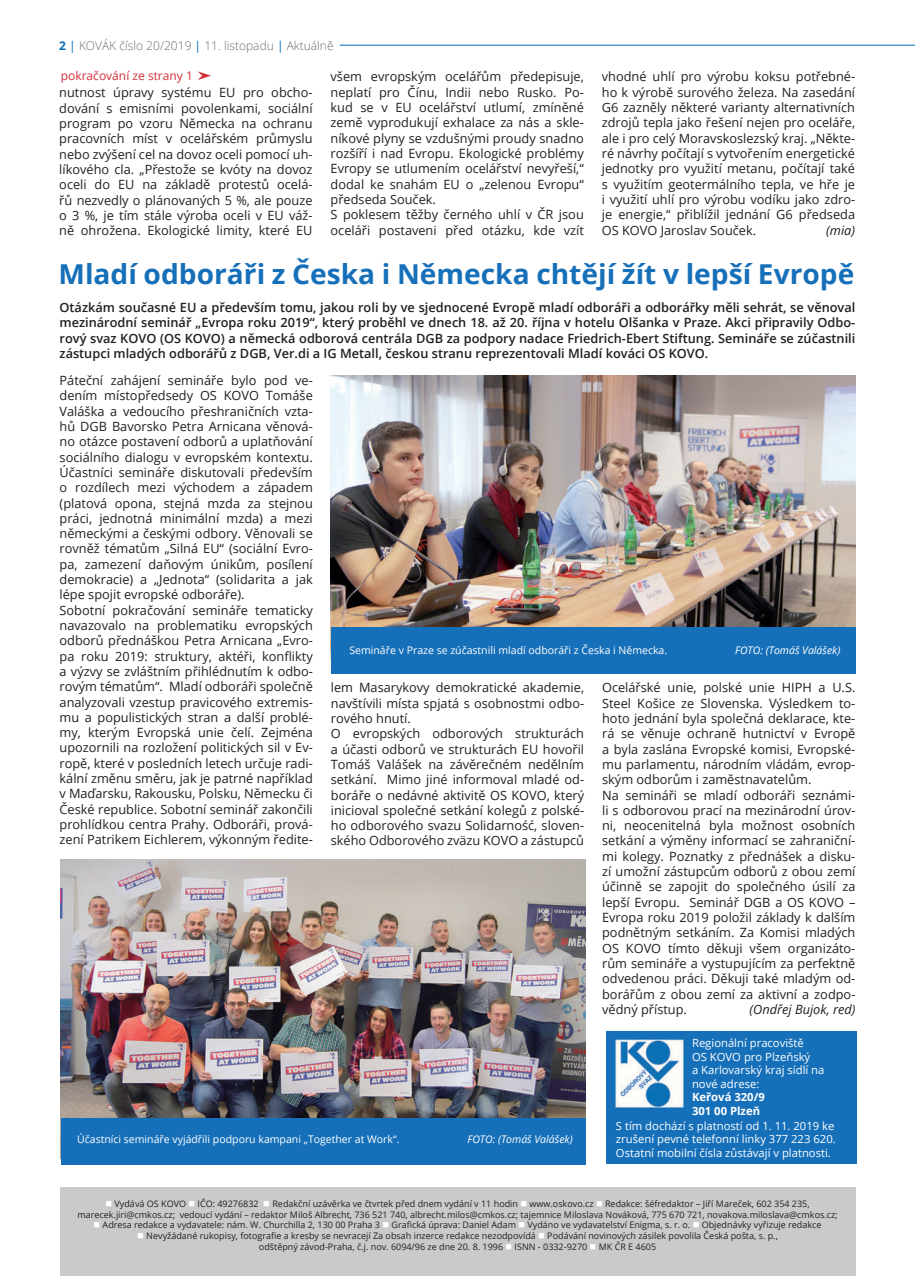
<style>
.page{position:relative;width:915px;height:1276px;background:#fff}
.page>*{position:absolute;margin:0;border:0;box-sizing:border-box;transform-origin:0 0}
.t1{font:700 27.45px "Open Sans";color:#1670b9}
.t2{font:12.75px/15.3px "Open Sans";color:#231f20}
.t3{font:600 12.75px/15.3px "Open Sans";color:#231f20;text-align:justify}
.t4{font:italic 12.75px "Open Sans";color:#231f20}
.t5{font:300 12px "Open Sans";color:#6c6d70}
.t6{font:12px "Open Sans";color:#d32e36}
.t7{font:11.25px/13.5px "Open Sans";color:#fff}
.t8{font:700 11.25px/13.5px "Open Sans";color:#fff}
.t9{font:10.5px "Open Sans";color:#fff}
.t10{font:italic 10.5px "Open Sans";color:#fff}
.t11{font:9px/10.8px "Open Sans";color:#231f20;text-align:center}
.s1{font-weight:700;color:#006db8}
.s2{font-weight:400;color:#006db8}
.s3{color:#fff}
</style>
<div class="page">
<hr style="left:339px;top:45px;width:575px;height:1px;background:#006db8">
<div style="left:60px;top:1187px;width:795px;height:89px;background:#c9cacc"></div>
<div style="left:605px;top:1031px;width:251px;height:133px;background:#1670b9"></div>
<img style="left:614px;top:1038px;width:69px;height:70px">
<img style="left:61px;top:859px;width:524px;height:259px">
<div style="left:61px;top:1118px;width:524px;height:47px;background:#1670b9"></div>
<img style="left:331px;top:375px;width:524px;height:252px">
<div style="left:331px;top:627px;width:524px;height:47px;background:#1670b9"></div>
<p class="t5" style="left:59px;top:37px;width:276px"><span class="s1">2</span> <span class="s2">|</span> KOVÁK číslo 20/2019 <span class="s2">|</span> 11. listopadu <span class="s2">|</span> Aktuálně</p>
<p class="t6" style="left:61px;top:67px;width:134px">pokračování ze strany 1</p>
<p class="t2" style="left:59px;top:85px;width:255px;text-align:justify">nutnost úpravy systému EU pro obcho&shy;dování s emisními povolenkami, sociální program po vzoru Německa na ochranu pracovních míst v ocelářském průmyslu nebo zvýšení cel na dovoz oceli pomocí uh&shy;líkového cla. „Přestože se kvóty na dovoz oceli do EU na základě protestů ocelá&shy;řů nezvedly o plánovaných 5 %, ale pouze o 3 %, je tím stále výroba oceli v EU váž&shy;ně ohrožena. Ekologické limity, které EU</p>
<p class="t2" style="left:330px;top:69px;width:255px">všem evropským ocelářům předepisuje, neplatí pro Čínu, Indii nebo Rusko. Po&shy;kud se v EU ocelářství utlumí, zmíněné země vyprodukují exhalace za nás a skle&shy;níkové plyny se vzdušnými proudy snadno rozšíří i nad Evropu. Ekologické problémy Evropy se utlumením ocelářství nevyřeší,“ dodal ke snahám EU o „zelenou Evropu“ předseda Souček.<br>S poklesem těžby černého uhlí v ČR jsou oceláři postaveni před otázku, kde vzít</p>
<p class="t2" style="left:601px;top:69px;width:255px;text-align:justify">vhodné uhlí pro výrobu koksu potřebné&shy;ho k výrobě surového železa. Na zasedání G6 zazněly některé varianty alternativních zdrojů tepla jako řešení nejen pro oceláře, ale i pro celý Moravskoslezský kraj. „Někte&shy;ré návrhy počítají s vytvořením energetické jednotky pro využití metanu, počítají také s využitím geotermálního tepla, ve hře je i využití uhlí pro výrobu vodíku jako zdro&shy;je energie,“ přiblížil jednání G6 předseda OS KOVO Jaroslav Souček.</p>
<p class="t4" style="left:826px;top:221px;width:30px">(mia)</p>
<h1 class="t1" style="left:58px;top:255px;width:797px">Mladí odboráři z Česka i Německa chtějí žít v lepší Evropě</h1>
<p class="t3" style="left:60px;top:299px;width:797px">Otázkám současné EU a především tomu, jakou roli by ve sjednocené Evropě mladí odboráři a odborářky měli sehrát, se věnoval mezinárodní seminář „Evropa roku 2019“, který proběhl ve dnech 18. až 20. října v hotelu Olšanka v Praze. Akci připravily Odbo&shy;rový svaz KOVO (OS KOVO) a německá odborová centrála DGB za podpory nadace Friedrich-Ebert Stiftung. Semináře se zúčastnili zástupci mladých odborářů z DGB, Ver.di a IG Metall, českou stranu reprezentovali Mladí kováci OS KOVO.</p>
<p class="t2" style="left:60px;top:372px;width:255px">Páteční zahájení semináře bylo pod ve&shy;dením místopředsedy OS KOVO Tomáše Valáška a vedoucího přeshraničních vzta&shy;hů DGB Bavorsko Petra Arnicana věnová&shy;no otázce postavení odborů a uplatňování sociálního dialogu v evropském kontextu.<br>Účastníci semináře diskutovali především o rozdílech mezi východem a západem (platová opona, stejná mzda za stejnou práci, jednotná minimální mzda) a mezi německými a českými odbory. Věnovali se rovněž tématům „Silná EU“ (sociální Evro&shy;pa, zamezení daňovým únikům, posílení demokracie) a „Jednota“ (solidarita a jak lépe spojit evropské odboráře).<br>Sobotní pokračování semináře tematicky navazovalo na problematiku evropských odborů přednáškou Petra Arnicana „Evro&shy;pa roku 2019: struktury, aktéři, konflikty a výzvy se zvláštním přihlédnutím k odbo&shy;rovým tématům“. Mladí odboráři společně analyzovali vzestup pravicového extremis&shy;mu a populistických stran a další problé&shy;my, kterým Evropská unie čelí. Zejména upozornili na rozložení politických sil v Ev&shy;ropě, které v posledních letech určuje radi&shy;kální změnu směru, jak je patrné například v Maďarsku, Rakousku, Polsku, Německu či České republice. Sobotní seminář zakončili prohlídkou centra Prahy. Odboráři, prová&shy;zení Patrikem Eichlerem, výkonným ředite-</p>
<p class="t9" style="left:349px;top:643px;width:319px">Semináře v Praze se zúčastnili mladí odboráři z Česka i Německa.</p>
<p class="t10" style="left:734px;top:643px;width:107px">FOTO: (Tomáš Valášek)</p>
<p class="t2" style="left:331px;top:680px;width:255px">lem Masarykovy demokratické akademie, navštívili místa spjatá s osobnostmi odbo&shy;rového hnutí.<br>O evropských odborových strukturách a účasti odborů ve strukturách EU hovořil Tomáš Valášek na závěrečném nedělním setkání. Mimo jiné informoval mladé od&shy;boráře o nedávné aktivitě OS KOVO, který inicioval společné setkání kolegů z polské&shy;ho odborového svazu Solidarność, sloven&shy;ského Odborového zväzu KOVO a zástupců</p>
<p class="t2" style="left:602px;top:680px;width:255px">Ocelářské unie, polské unie HIPH a U.S.<br>Steel Košice ze Slovenska. Výsledkem to&shy;hoto jednání byla společná deklarace, kte&shy;rá se věnuje ochraně hutnictví v Evropě a byla zaslána Evropské komisi, Evropské&shy;mu parlamentu, národním vládám, evrop&shy;ským odborům i zaměstnavatelům.<br>Na semináři se mladí odboráři seznámi&shy;li s odborovou prací na mezinárodní úrov&shy;ni, neocenitelná byla možnost osobních setkání a výměny informací se zahraniční&shy;mi kolegy. Poznatky z přednášek a disku&shy;zí umožní zástupcům odborů z obou zemí účinně se zapojit do společného úsilí za lepší Evropu. Seminář DGB a OS KOVO – Evropa roku 2019 položil základy k dalším podnětným setkáním. Za Komisi mladých OS KOVO tímto děkuji všem organizáto&shy;rům semináře a vystupujícím za perfektně odvedenou práci. Děkuji také mladým od&shy;borářům z obou zemí za aktivní a zodpo&shy;vědný přístup.</p>
<p class="t4" style="left:749px;top:1000px;width:107px">(Ondřej Bujok, red)</p>
<p class="t7" style="left:691px;top:1036px;width:134px">Regionální pracoviště<br>OS KOVO pro Plzeňský<br>a Karlovarský kraj sídlí na nové adrese:</p>
<p class="t8" style="left:691px;top:1090px;width:74px">Keřová 320/9<br>301 00 Plzeň</p>
<p class="t7" style="left:615px;top:1118px;width:221px;text-align:justify">S tím dochází s platností od 1. 11. 2019 ke zrušení pevné telefonní linky 377 223 620.<br>Ostatní mobilní čísla zůstávají v platnosti.</p>
<p class="t9" style="left:77px;top:1131px;width:324px">Účastníci semináře vyjádřili podporu kampani „Together at Work“.</p>
<p class="t10" style="left:467px;top:1131px;width:107px">FOTO: (Tomáš Valášek)</p>
<p class="t11" style="left:77px;top:1197px;width:761px"><span class="s3">■</span> Vydává OS KOVO <span class="s3">■</span> IČO: 49276832 <span class="s3">■</span> Redakční uzávěrka ve čtvrtek před dnem vydání v 11 hodin <span class="s3">■</span> www.oskovo.cz <span class="s3">■</span> Redakce: šéfredaktor – Jiří Mareček, 602 354 235, marecek.jiri@cmkos.cz; vedoucí vydání – redaktor Miloš Albrecht, 736 521 740, albrecht.milos@cmkos.cz; tajemnice Miloslava Nováková, 775 670 721, novakova.miloslava@cmkos.cz;</p>
<p class="t11" style="left:93px;top:1219px;width:729px"><span class="s3">■</span> Adresa redakce a vydavatele: nám. W. Churchilla 2, 130 00 Praha 3 <span class="s3">■</span> Grafická úprava: Daniel Adam <span class="s3">■</span> Vydáno ve vydavatelství Enigma, s. r. o. <span class="s3">■</span> Objednávky vyřizuje redakce</p>
<p class="t11" style="left:137px;top:1230px;width:642px"><span class="s3">■</span> Nevyžádané rukopisy, fotografie a kresby se nevracejí Za obsah inzerce redakce nezodpovídá <span class="s3">■</span> Podávání novinových zásilek povolila Česká pošta, s. p., odštěpný závod-Praha, č.j. nov. 6094/96 ze dne 20. 8. 1996 <span class="s3">■</span> ISNN - 0332-9270 <span class="s3">■</span> MK ČR E 4605</p>
</div>
